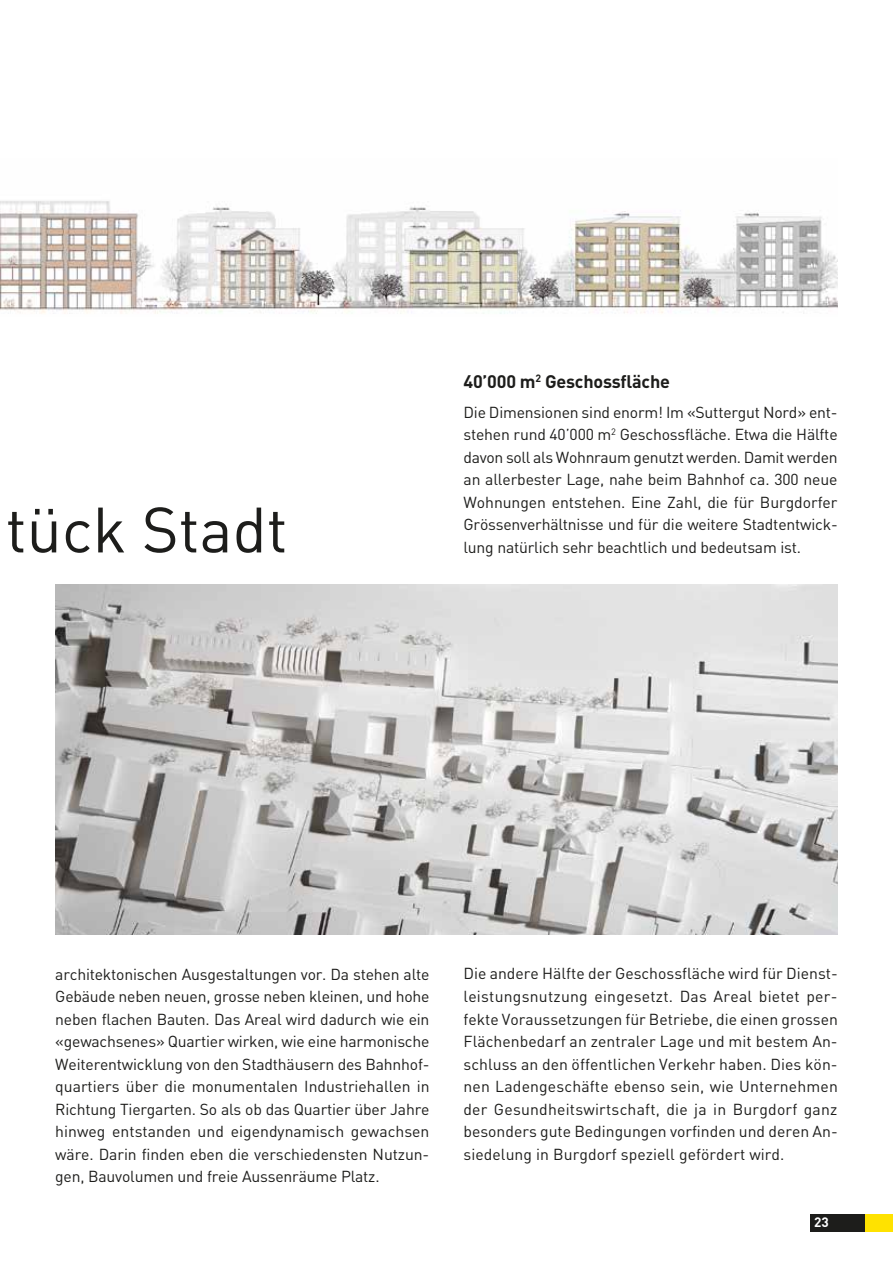
<style>
.page{position:relative;width:893px;height:1263px;background:#fff}
.page>*{position:absolute;margin:0;border:0;box-sizing:border-box;transform-origin:0 0}
.t1{font:63px "DINOT";color:#1d1d1b}
.t2{font:700 18px "DINOT";letter-spacing:-.01em;color:#1d1d1b}
.t3{font:15.75px/22.5px "DINOT";letter-spacing:-.01em;color:#1d1d1b;text-align:justify}
.t4{font:700 13.5px "DINOT";color:#fff}
</style>
<div class="page">
<div style="left:810px;top:1214px;width:55px;height:17px;background:#1d1d1b"></div>
<div style="left:865px;top:1214px;width:28px;height:17px;background:#ffe200"></div>
<img style="left:55px;top:585px;width:783px;height:350px">
<img style="left:0;top:201px;width:838px;height:113px">
<h1 class="t1" style="left:6px;top:490px;width:283px">tück Stadt</h1>
<p class="t2" style="left:463px;top:370px;width:208px">40’000 m<sup>2</sup> Geschossfläche</p>
<p class="t3" style="left:463px;top:400px;width:376px">Die Dimensionen sind enorm! Im «Suttergut Nord» ent&shy;stehen rund 40’000 m<sup>2</sup> Geschossfläche. Etwa die Hälfte davon soll als Wohnraum genutzt werden. Damit werden an allerbester Lage, nahe beim Bahnhof ca. 300 neue Wohnungen entstehen. Eine Zahl, die für Burgdorfer Grössenverhältnisse und für die weitere Stadtentwick&shy;lung natürlich sehr beachtlich und bedeutsam ist.</p>
<p class="t3" style="left:55px;top:962px;width:376px">architektonischen Ausgestaltungen vor. Da stehen alte Gebäude neben neuen, grosse neben kleinen, und hohe neben flachen Bauten. Das Areal wird dadurch wie ein «gewachsenes» Quartier wirken, wie eine harmonische Weiterentwicklung von den Stadthäusern des Bahnhof&shy;quartiers über die monumentalen Industriehallen in Richtung Tiergarten. So als ob das Quartier über Jahre hinweg entstanden und eigendynamisch gewachsen wäre. Darin finden eben die verschiedensten Nutzun&shy;gen, Bauvolumen und freie Aussenräume Platz.</p>
<p class="t3" style="left:463px;top:962px;width:376px">Die andere Hälfte der Geschossfläche wird für Dienst&shy;leistungsnutzung eingesetzt. Das Areal bietet per&shy;fekte Voraussetzungen für Betriebe, die einen grossen Flächenbedarf an zentraler Lage und mit bestem An&shy;schluss an den öffentlichen Verkehr haben. Dies kön&shy;nen Ladengeschäfte ebenso sein, wie Unternehmen der Gesundheitswirtschaft, die ja in Burgdorf ganz besonders gute Bedingungen vorfinden und deren An&shy;siedelung in Burgdorf speziell gefördert wird.</p>
<p class="t4" style="left:814px;top:1213px;width:16px">23</p>
</div>
